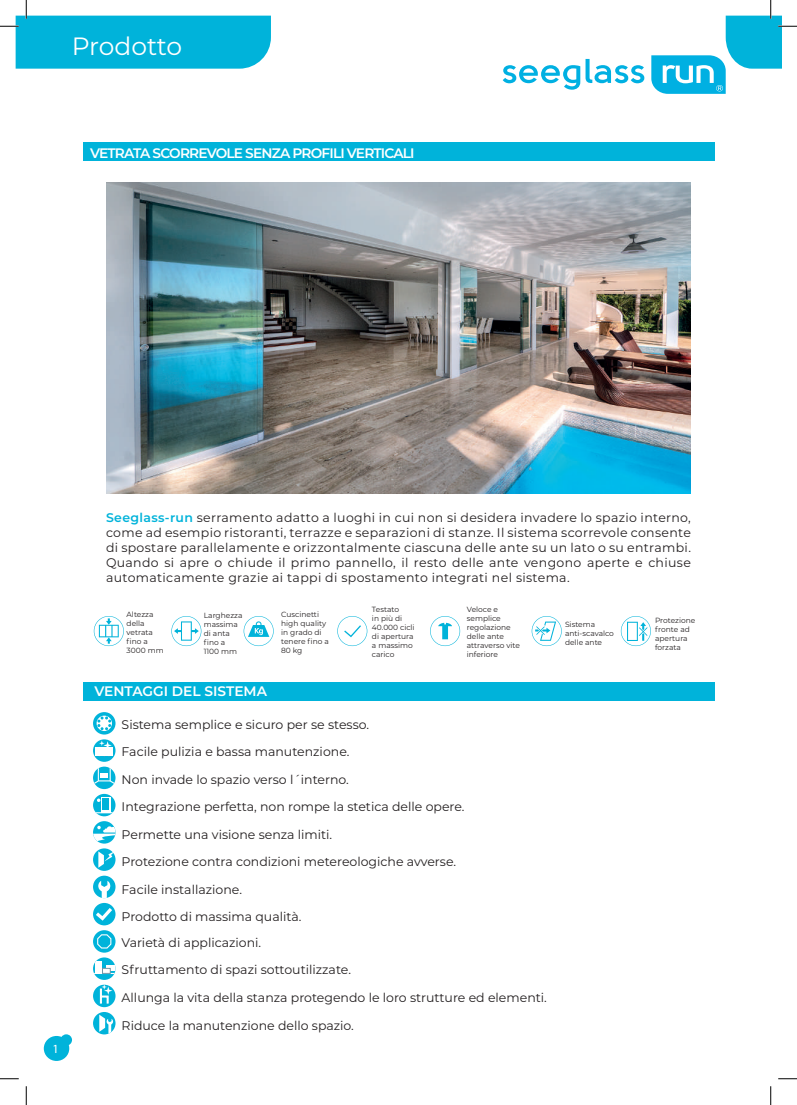
<style>
.page{position:relative;width:797px;height:1105px;background:#fff}
.page>*{position:absolute;margin:0;border:0;box-sizing:border-box;transform-origin:0 0}
.t1{font:25px "Montserrat";letter-spacing:-.015em;color:#fff}
.t2{font:600 13.75px "Montserrat";letter-spacing:-.06em;color:#fff}
.t3{font:600 13.75px "Montserrat";color:#fff}
.t4{font:12.5px/27.5px "Montserrat";color:#231f20}
.t5{font:12.5px "Myriad Pro";color:#fff}
.t6{font:7.5px/9px "Montserrat";color:#231f20}
.s1{font-weight:600;color:#00b3da}
</style>
<div class="page">
<svg style="left:502px;top:59px;width:142px;height:31px"></svg>
<img style="left:106px;top:182px;width:585px;height:311px">
<div style="left:83px;top:683px;width:631px;height:18px;background:#00b3da"></div>
<svg style="left:44px;top:1034px;width:28px;height:27px"></svg>
<div style="left:83px;top:142px;width:631px;height:19px;background:#00b3da"></div>
<svg style="left:94px;top:616px;width:30px;height:30px"></svg>
<svg style="left:171px;top:616px;width:30px;height:30px"></svg>
<svg style="left:244px;top:616px;width:30px;height:30px"></svg>
<svg style="left:337px;top:616px;width:30px;height:30px"></svg>
<svg style="left:430px;top:616px;width:30px;height:30px"></svg>
<svg style="left:531px;top:616px;width:30px;height:30px"></svg>
<svg style="left:621px;top:616px;width:30px;height:30px"></svg>
<svg style="left:93px;top:712px;width:22px;height:22px"></svg>
<svg style="left:97px;top:716px;width:15px;height:15px"></svg>
<svg style="left:93px;top:739px;width:22px;height:23px"></svg>
<svg style="left:99px;top:739px;width:15px;height:17px"></svg>
<div style="left:96px;top:747px;width:17px;height:8px;background:#fff"></div>
<svg style="left:93px;top:767px;width:22px;height:22px"></svg>
<svg style="left:93px;top:767px;width:22px;height:20px"></svg>
<svg style="left:93px;top:794px;width:22px;height:22px"></svg>
<div style="left:101px;top:797px;width:10px;height:16px;background:#fff"></div>
<svg style="left:93px;top:798px;width:22px;height:15px"></svg>
<div style="left:93px;top:821px;width:22px;height:23px;background:#00b3da;border-radius:50%"></div>
<svg style="left:93px;top:826px;width:22px;height:18px"></svg>
<div style="left:93px;top:848px;width:22px;height:23px;background:#00b3da;border-radius:50%"></div>
<svg style="left:98px;top:851px;width:17px;height:17px"></svg>
<div style="left:93px;top:876px;width:22px;height:22px;background:#00b3da;border-radius:50%"></div>
<svg style="left:98px;top:881px;width:12px;height:17px"></svg>
<div style="left:93px;top:903px;width:22px;height:22px;background:#00b3da;border-radius:50%"></div>
<svg style="left:93px;top:904px;width:22px;height:19px"></svg>
<div style="left:93px;top:930px;width:22px;height:23px;background:#00b3da;border-radius:50%"></div>
<svg style="left:97px;top:934px;width:15px;height:15px"></svg>
<div style="left:93px;top:957px;width:22px;height:23px;background:#00b3da;border-radius:50%"></div>
<svg style="left:93px;top:967px;width:22px;height:7px"></svg>
<svg style="left:107px;top:965px;width:8px;height:5px"></svg>
<div style="left:102px;top:968px;width:8px;height:5px;background:#fff"></div>
<div style="left:102px;top:968px;width:9px;height:6px;border:1px solid #7197a8"></div>
<div style="left:95px;top:961px;width:7px;height:12px;background:#fff"></div>
<svg style="left:93px;top:985px;width:22px;height:22px"></svg>
<svg style="left:100px;top:985px;width:12px;height:18px"></svg>
<div style="left:93px;top:1012px;width:22px;height:22px;background:#00b3da;border-radius:50%"></div>
<svg style="left:99px;top:1015px;width:14px;height:19px"></svg>
<svg style="left:0;top:1078px;width:19px;height:1px"></svg>
<svg style="left:778px;top:1078px;width:19px;height:1px"></svg>
<svg style="left:0;top:0;width:271px;height:69px"></svg>
<svg style="left:25px;top:1086px;width:2px;height:19px"></svg>
<svg style="left:651px;top:0;width:146px;height:94px"></svg>
<svg style="left:770px;top:1086px;width:1px;height:19px"></svg>
<h1 class="t1" style="left:72px;top:29px;width:112px">Prodotto</h1>
<p class="t2" style="left:90px;top:143px;width:326px">VETRATA SCORREVOLE SENZA PROFILI VERTICALI</p>
<p class="t5" style="left:52px;top:1041px;width:8px">1</p>
<p class="t4" style="left:106px;top:510px;width:586px;line-height:15px;text-align:justify"><span class="s1">Seeglass-run</span> serramento adatto a luoghi in cui non si desidera invadere lo spazio interno, come ad esempio ristoranti, terrazze e separazioni di stanze. Il sistema scorrevole consente di spostare parallelamente e orizzontalmente ciascuna delle ante su un lato o su entrambi.<br>Quando si apre o chiude il primo pannello, il resto delle ante vengono aperte e chiuse automaticamente grazie ai tappi di spostamento integrati nel sistema.</p>
<p class="t6" style="left:127px;top:610px;width:39px">Altezza della vetrata fino a<br>3000 mm</p>
<p class="t6" style="left:204px;top:610px;width:40px">Larghezza massima di anta fino a<br>1100 mm</p>
<p class="t6" style="left:281px;top:609px;width:49px">Cuscinetti high quality in grado di tenere fino a<br>80 kg</p>
<p class="t6" style="left:372px;top:605px;width:44px">Testato<br>in più di<br>40.000 cicli di apertura a massimo carico</p>
<p class="t6" style="left:467px;top:605px;width:55px">Veloce e semplice regolazione delle ante attraverso vite inferiore</p>
<p class="t3" style="left:94px;top:682px;width:174px">VENTAGGI DEL SISTEMA</p>
<p class="t4" style="left:122px;top:710px;width:344px">Sistema semplice e sicuro per se stesso.<br>Facile pulizia e bassa manutenzione.<br>Non invade lo spazio verso l´interno.<br>Integrazione perfetta, non rompe la stetica delle opere.<br>Permette una visione senza limiti.<br>Protezione contra condizioni metereologiche avverse.<br>Facile installazione.<br>Prodotto di massima qualità.</p>
<p class="t4" style="left:122px;top:928px;width:427px">Varietà di applicazioni.<br>Sfruttamento di spazi sottoutilizzate.<br>Allunga la vita della stanza protegendo le loro strutture ed elementi.</p>
<p class="t4" style="left:122px;top:1011px;width:234px">Riduce la manutenzione dello spazio.</p>
<p class="t6" style="left:565px;top:619px;width:50px">Sistema anti-scavalco delle ante</p>
<p class="t6" style="left:655px;top:615px;width:42px">Protezione fronte ad apertura forzata</p>
</div>
